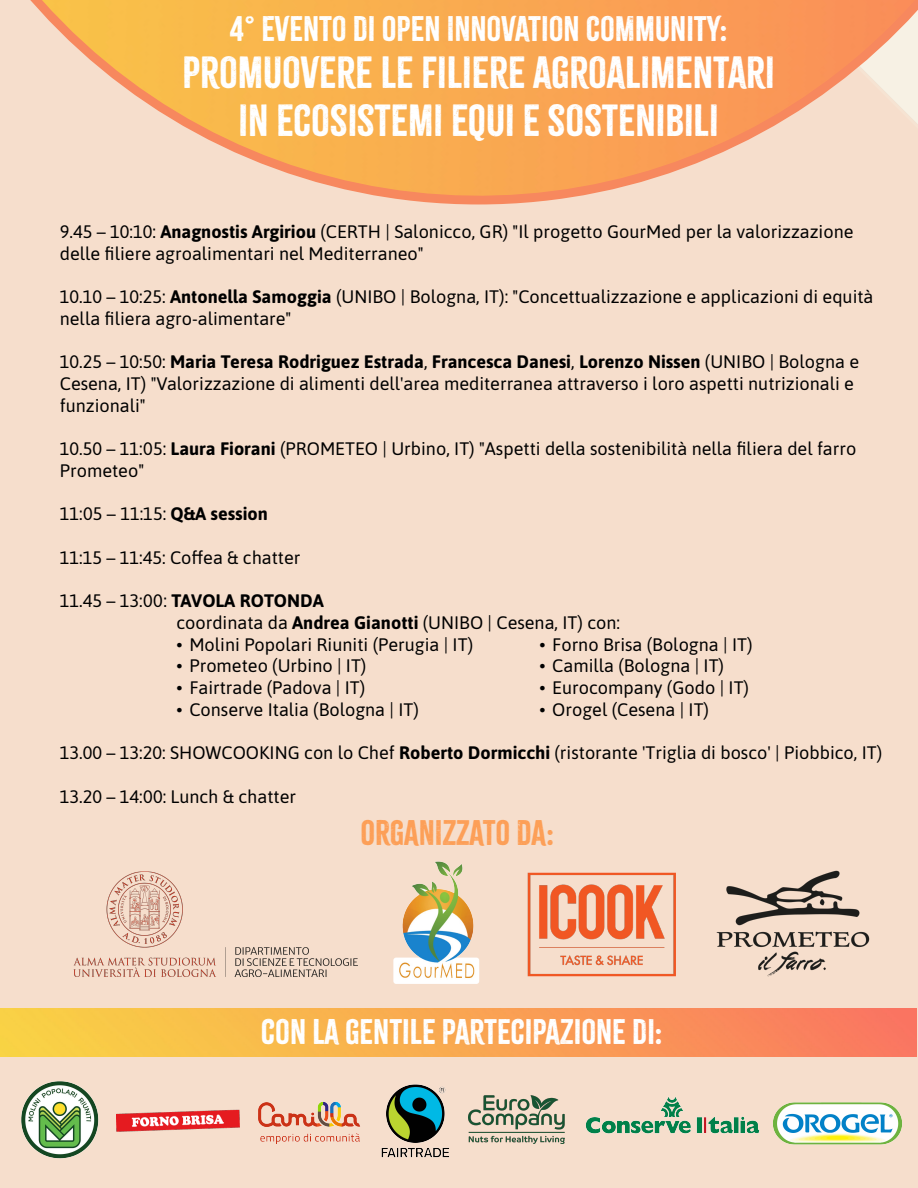
<style>
.page{position:relative;width:918px;height:1188px;background:#fff}
.page>*{position:absolute;margin:0;border:0;box-sizing:border-box;transform-origin:0 0}
.t1{font:39.45px/47.4px "Citrus Gothic";color:#fff;text-align:center}
.t2{font:31.2px "Citrus Gothic";color:#fff}
.t3{font:31.2px "Citrus Gothic";color:#fd9f57}
.t4{font:18.15px/21.8px "Asap";color:#000}
.s1{font-weight:700}
</style>
<div class="page">
<div style="left:0;top:204px;width:918px;height:984px;background:#f6decc"></div>
<div style="left:0;top:0;width:918px;height:204px;background:#f6decc"></div>
<img style="left:42px;top:0;width:873px;height:263px">
<img style="left:0;top:1009px;width:917px;height:47px">
<img style="left:526px;top:871px;width:153px;height:107px">
<img style="left:712px;top:864px;width:163px;height:120px">
<img style="left:399px;top:856px;width:108px;height:137px">
<img style="left:14px;top:1074px;width:91px;height:91px">
<img style="left:50px;top:853px;width:349px;height:143px">
<img style="left:116px;top:1110px;width:123px;height:21px">
<img style="left:253px;top:1097px;width:115px;height:46px">
<img style="left:380px;top:1081px;width:71px;height:76px">
<img style="left:468px;top:1095px;width:97px;height:48px">
<img style="left:583px;top:1095px;width:182px;height:42px">
<img style="left:765px;top:1083px;width:143px;height:75px">
<h2 class="t2" style="left:230px;top:9px;width:499px">4° EVENTO DI OPEN INNOVATION COMMUNITY:</h2>
<h1 class="t1" style="left:182px;top:50px;width:594px">PROMUOVERE LE FILIERE AGROALIMENTARI<br>IN ECOSISTEMI EQUI E SOSTENIBILI</h1>
<p class="t4" style="left:60px;top:220px;width:795px">9.45 – 10:10: <span class="s1">Anagnostis Argiriou</span> (CERTH | Salonicco, GR) "Il progetto GourMed per la valorizzazione delle filiere agroalimentari nel Mediterraneo"</p>
<p class="t4" style="left:60px;top:285px;width:815px">10.10 – 10:25: <span class="s1">Antonella Samoggia</span> (UNIBO | Bologna, IT): "Concettualizzazione e applicazioni di equità nella filiera agro-alimentare"</p>
<p class="t4" style="left:60px;top:350px;width:801px">10.25 – 10:50: <span class="s1">Maria Teresa Rodriguez Estrada</span>, <span class="s1">Francesca Danesi</span>, <span class="s1">Lorenzo Nissen</span> (UNIBO | Bologna e<br>Cesena, IT) "Valorizzazione di alimenti dell'area mediterranea attraverso i loro aspetti nutrizionali e funzionali"</p>
<p class="t4" style="left:60px;top:437px;width:798px">10.50 – 11:05: <span class="s1">Laura Fiorani</span> (PROMETEO | Urbino, IT) "Aspetti della sostenibilità nella filiera del farro<br>Prometeo"</p>
<p class="t4" style="left:60px;top:502px;width:210px">11:05 – 11:15: <span class="s1">Q&amp;A session</span></p>
<p class="t4" style="left:60px;top:546px;width:242px">11:15 – 11:45: Coffea &amp; chatter</p>
<p class="t4" style="left:176px;top:589px;width:445px;text-indent:-117px">11.45 – 13:00 : <span class="s1">TAVOLA ROTONDA<br></span>coordinata da <span class="s1">Andrea Gianotti</span> (UNIBO | Cesena, IT) con:</p>
<p class="t4" style="left:176px;top:632px;width:298px">• Molini Popolari Riuniti (Perugia | IT)</p>
<p class="t4" style="left:539px;top:632px;width:215px">• Forno Brisa (Bologna | IT)</p>
<p class="t4" style="left:176px;top:654px;width:191px">• Prometeo (Urbino | IT)</p>
<p class="t4" style="left:539px;top:654px;width:186px">• Camilla (Bologna | IT)</p>
<p class="t4" style="left:176px;top:676px;width:190px">• Fairtrade (Padova | IT)</p>
<p class="t4" style="left:539px;top:676px;width:211px">• Eurocompany (Godo | IT)</p>
<p class="t4" style="left:176px;top:698px;width:244px">• Conserve Italia (Bologna | IT)</p>
<p class="t4" style="left:539px;top:698px;width:171px">• Orogel (Cesena | IT)</p>
<p class="t4" style="left:60px;top:741px;width:824px">13.00 – 13:20: SHOWCOOKING con lo Chef <span class="s1">Roberto Dormicchi</span> (ristorante 'Triglia di bosco' | Piobbico, IT)</p>
<p class="t4" style="left:60px;top:784px;width:238px">13.20 – 14:00: Lunch &amp; chatter</p>
<h2 class="t3" style="left:360px;top:813px;width:195px">ORGANIZZATO DA:</h2>
<h2 class="t2" style="left:261px;top:1012px;width:403px">CON LA GENTILE PARTECIPAZIONE DI:</h2>
</div>
